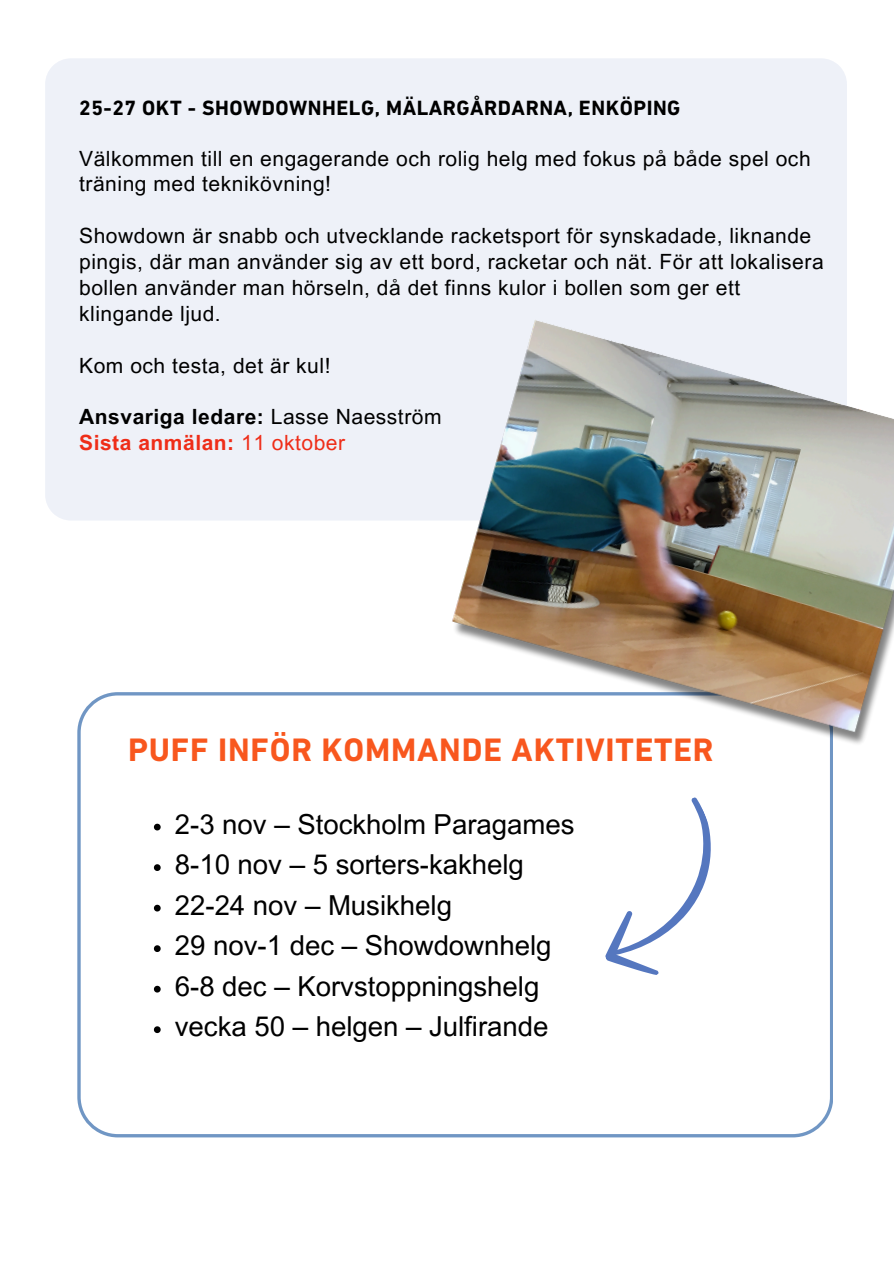
<style>
.page{position:relative;width:894px;height:1264px;background:#fff}
.page>*{position:absolute;margin:0;border:0;box-sizing:border-box;transform-origin:0 0}
.t1{font:700 33px "DIN Next LT Pro";letter-spacing:.025em;color:#f8571e}
.t2{font:27.6px "Arial MT Pro";color:#000}
.t3{font:21px/25.8px "Arial MT Pro";letter-spacing:.025em;color:#000}
.t4{font:700 21px "DIN Next LT Pro";letter-spacing:.025em;color:#000}
.t5{font:700 21px "Arial MT Pro";letter-spacing:.025em;color:#000}
.t6{font:700 21px "Arial MT Pro";letter-spacing:.025em;color:#ef2d18}
.s1{font-weight:400}
</style>
<div class="page">
<div style="left:45px;top:58px;width:801px;height:462px;background:#eef1f8"></div>
<svg style="left:77px;top:692px;width:755px;height:445px"></svg>
<img style="left:443px;top:319px;width:450px;height:434px">
<svg style="left:154px;top:823px;width:7px;height:7px"></svg>
<svg style="left:154px;top:864px;width:7px;height:7px"></svg>
<svg style="left:154px;top:904px;width:7px;height:7px"></svg>
<svg style="left:154px;top:945px;width:7px;height:7px"></svg>
<svg style="left:154px;top:985px;width:7px;height:7px"></svg>
<svg style="left:154px;top:1026px;width:7px;height:7px"></svg>
<svg style="left:569px;top:795px;width:174px;height:195px"></svg>
<h3 class="t4" style="left:79px;top:99px;width:602px">25-27 OKT - SHOWDOWNHELG, MÄLARGÅRDARNA, ENKÖPING</h3>
<p class="t3" style="left:79px;top:148px;width:732px">Välkommen till en engagerande och rolig helg med fokus på både spel och träning med teknikövning!</p>
<p class="t3" style="left:79px;top:225px;width:745px">Showdown är snabb och utvecklande racketsport för synskadade, liknande pingis, där man använder sig av ett bord, racketar och nät. För att lokalisera bollen använder man hörseln, då det finns kulor i bollen som ger ett klingande ljud.</p>
<p class="t3" style="left:79px;top:355px;width:253px">Kom och testa, det är kul!</p>
<p class="t5" style="left:79px;top:409px;width:364px">Ansvariga ledare: <span class="s1">Lasse Naesström</span></p>
<p class="t6" style="left:79px;top:435px;width:267px">Sista anmälan: <span class="s1">11 oktober</span></p>
<p class="t1" style="left:128px;top:736px;width:587px">PUFF INFÖR KOMMANDE AKTIVITETER</p>
<h1 class="t2" style="left:175px;top:813px;width:401px">2-3 nov – Stockholm Paragames</h1>
<p class="t2" style="left:175px;top:854px;width:350px">8-10 nov – 5 sorters-kakhelg</p>
<p class="t2" style="left:175px;top:894px;width:278px">22-24 nov – Musikhelg</p>
<p class="t2" style="left:175px;top:935px;width:378px">29 nov-1 dec – Showdownhelg</p>
<p class="t2" style="left:175px;top:975px;width:366px">6-8 dec – Korvstoppningshelg</p>
<p class="t2" style="left:175px;top:1016px;width:375px">vecka 50 – helgen – Julfirande</p>
</div>
